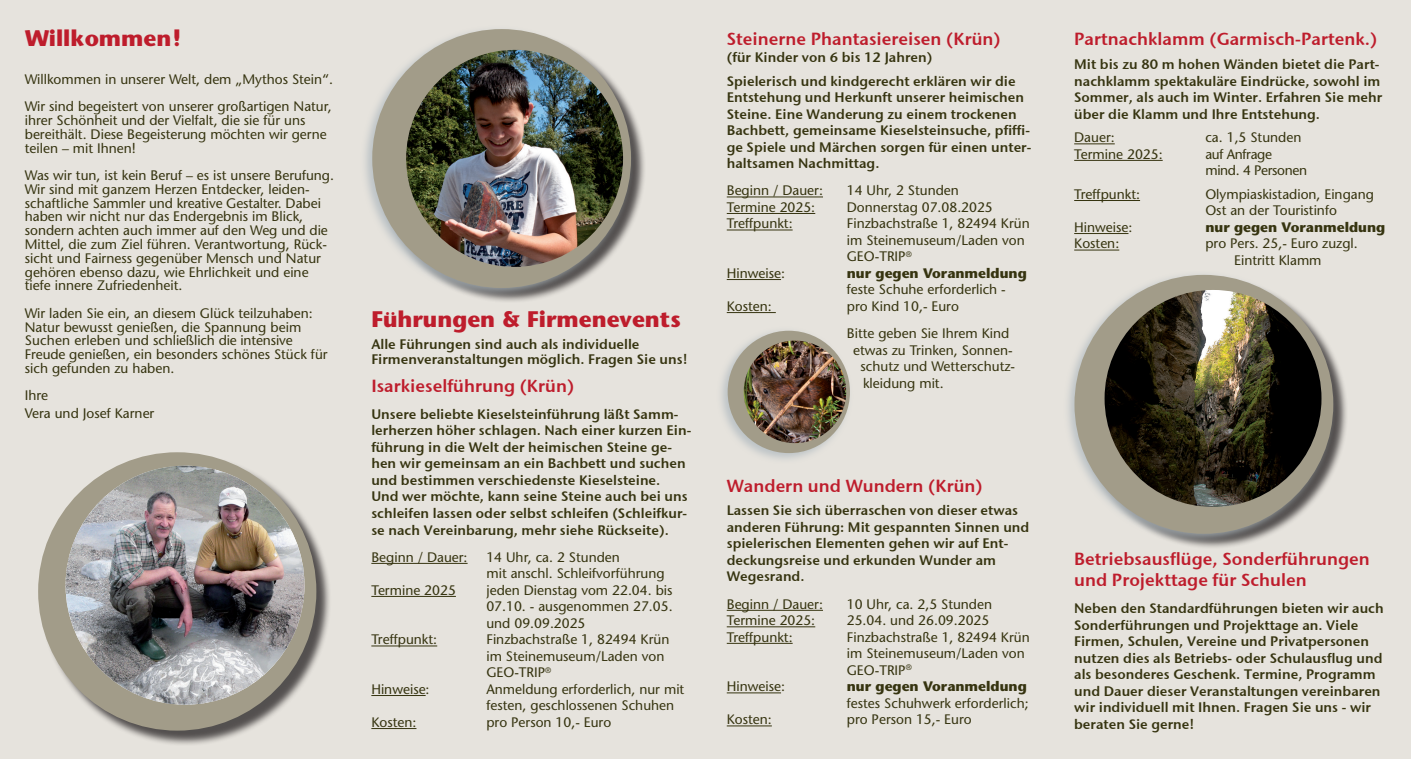
<style>
.page{position:relative;width:1411px;height:759px;background:#fff}
.page>*{position:absolute;margin:0;border:0;box-sizing:border-box;transform-origin:0 0}
.t1{font:700 22.5px "Stone Sans";color:#be1d2c}
.t2{font:17.5px/21px "Stone Sans Sem ITCTT Semi";color:#be1d2c}
.t3{font:13.75px/13.8px "Stone Sans";color:#363410}
.t4{font:13.75px/16.5px "Stone Sans Sem ITCTT Semi";color:#363410}
.t5{font:13.75px/16.5px "Stone Sans";letter-spacing:-.025em;color:#363410}
.t6{font:700 13.75px "Stone Sans";color:#363410}
.s1{font-weight:700}
</style>
<div class="page">
<div style="left:0;top:0;width:1410px;height:758px;background:#e6e3dd"></div>
<div style="left:40px;top:454px;width:292px;height:291px;background:#231f20;opacity:.75"></div>
<div style="left:38px;top:452px;width:278px;height:278px;background:#a29c89;border-radius:50%"></div>
<img style="left:66px;top:465px;width:238px;height:239px;border-radius:119px">
<div style="left:374px;top:31px;width:272px;height:272px;background:#231f20;opacity:.75"></div>
<div style="left:360px;top:25px;width:274px;height:273px;background:#afb9bf;opacity:.75"></div>
<div style="left:372px;top:29px;width:259px;height:259px;background:#a29c89;border-radius:50%"></div>
<img style="left:406px;top:50px;width:217px;height:217px;border-radius:108px">
<hr style="left:371px;top:563px;width:96px;height:1px;background:#363410">
<hr style="left:371px;top:596px;width:85px;height:1px;background:#363410">
<hr style="left:371px;top:645px;width:66px;height:1px;background:#363410">
<hr style="left:371px;top:695px;width:54px;height:1px;background:#363410">
<hr style="left:371px;top:728px;width:45px;height:1px;background:#363410">
<hr style="left:726px;top:196px;width:97px;height:1px;background:#363410">
<hr style="left:726px;top:213px;width:89px;height:1px;background:#363410">
<hr style="left:726px;top:229px;width:66px;height:1px;background:#363410">
<hr style="left:726px;top:279px;width:55px;height:1px;background:#363410">
<hr style="left:726px;top:312px;width:49px;height:1px;background:#363410">
<hr style="left:726px;top:609px;width:97px;height:1px;background:#363410">
<hr style="left:726px;top:626px;width:89px;height:1px;background:#363410">
<hr style="left:726px;top:642px;width:66px;height:1px;background:#363410">
<hr style="left:726px;top:692px;width:55px;height:1px;background:#363410">
<hr style="left:726px;top:725px;width:45px;height:1px;background:#363410">
<hr style="left:1074px;top:143px;width:40px;height:1px;background:#363410">
<hr style="left:1074px;top:160px;width:88px;height:1px;background:#363410">
<hr style="left:1074px;top:200px;width:65px;height:1px;background:#363410">
<hr style="left:1074px;top:233px;width:54px;height:1px;background:#363410">
<hr style="left:1074px;top:249px;width:45px;height:1px;background:#363410">
<div style="left:1076px;top:276px;width:272px;height:273px;background:#231f20;opacity:.75"></div>
<div style="left:1062px;top:270px;width:274px;height:274px;background:#afb9bf;opacity:.75"></div>
<div style="left:1074px;top:275px;width:259px;height:258px;background:#a29c89;border-radius:50%"></div>
<img style="left:1104px;top:290px;width:217px;height:217px;border-radius:108px">
<div style="left:716px;top:326px;width:137px;height:137px;background:#afb9bf;opacity:.75"></div>
<div style="left:727px;top:330px;width:123px;height:123px;background:#a29c89;border-radius:50%"></div>
<img style="left:743px;top:340px;width:103px;height:103px;border-radius:51px">
<p class="t1" style="left:25px;top:24px;width:158px">Willkommen!</p>
<p class="t3" style="left:25px;top:72px;width:310px">Willkommen in unserer Welt, dem „Mythos Stein“.</p>
<p class="t3" style="left:25px;top:99px;width:308px">Wir sind begeistert von unserer großartigen Natur, ihrer Schönheit und der Vielfalt, die sie für uns bereithält. Diese Begeisterung möchten wir gerne teilen – mit Ihnen!</p>
<p class="t3" style="left:25px;top:168px;width:311px">Was wir tun, ist kein Beruf – es ist unsere Berufung.<br>Wir sind mit ganzem Herzen Entdecker, leiden&shy;schaftliche Sammler und kreative Gestalter. Dabei haben wir nicht nur das Endergebnis im Blick, sondern achten auch immer auf den Weg und die Mittel, die zum Ziel führen. Verantwortung, Rück&shy;sicht und Fairness gegenüber Mensch und Natur gehören ebenso dazu, wie Ehrlichkeit und eine tiefe innere Zufriedenheit.</p>
<p class="t3" style="left:25px;top:306px;width:304px">Wir laden Sie ein, an diesem Glück teilzuhaben:<br>Natur bewusst genießen, die Spannung beim Suchen erleben und schließlich die intensive Freude genießen, ein besonders schönes Stück für sich gefunden zu haben.</p>
<p class="t3" style="left:25px;top:388px;width:25px">Ihre</p>
<p class="t3" style="left:25px;top:406px;width:131px">Vera und Josef Karner</p>
<p class="t1" style="left:371px;top:304px;width:311px">Führungen &amp; Firmenevents</p>
<p class="t4" style="left:371px;top:334px;width:270px">Alle Führungen sind auch als individuelle</p>
<p class="t4" style="left:371px;top:349px;width:318px">Firmenveranstaltungen möglich. Fragen Sie uns!</p>
<p class="t2" style="left:371px;top:373px;width:204px">Isarkieselführung (Krün)</p>
<p class="t4" style="left:371px;top:404px;width:321px">Unsere beliebte Kieselsteinführung läßt Samm&shy;lerherzen höher schlagen. Nach einer kurzen Ein&shy;führung in die Welt der heimischen Steine ge&shy;hen wir gemeinsam an ein Bachbett und suchen und bestimmen verschiedenste Kieselsteine.<br>Und wer möchte, kann seine Steine auch bei uns schleifen lassen oder selbst schleifen (Schleifkur&shy;se nach Vereinbarung, mehr siehe Rückseite).</p>
<p class="t3" style="left:371px;top:549px;width:98px">Beginn / Dauer:</p>
<p class="t3" style="left:486px;top:548px;width:180px;line-height:16.5px">14 Uhr, ca. 2 Stunden<br>mit anschl. Schleifvorführung</p>
<p class="t3" style="left:371px;top:582px;width:86px">Termine 2025</p>
<p class="t3" style="left:486px;top:581px;width:188px;line-height:16.5px;text-align:justify">jeden Dienstag vom 22.04. bis 07.10. - ausgenommen 27.05. und 09.09.2025</p>
<p class="t3" style="left:371px;top:632px;width:67px">Treffpunkt:</p>
<p class="t3" style="left:486px;top:630px;width:184px;line-height:16.5px">Finzbachstraße 1, 82494 Krün im Steinemuseum/Laden von<br>GEO-TRIP<sup>®</sup></p>
<p class="t3" style="left:371px;top:681px;width:60px">Hinweise:</p>
<p class="t3" style="left:486px;top:680px;width:199px;line-height:16.5px">Anmeldung erforderlich, nur mit festen, geschlossenen Schuhen</p>
<p class="t3" style="left:371px;top:714px;width:47px">Kosten:</p>
<p class="t3" style="left:486px;top:714px;width:126px">pro Person 10,- Euro</p>
<p class="t2" style="left:726px;top:27px;width:275px">Steinerne Phantasiereisen (Krün)</p>
<p class="t4" style="left:726px;top:48px;width:207px">(für Kinder von 6 bis 12 Jahren)</p>
<p class="t4" style="left:726px;top:71px;width:306px">Spielerisch und kindgerecht erklären wir die Entstehung und Herkunft unserer heimischen Steine. Eine Wanderung zu einem trockenen Bachbett, gemeinsame Kieselsteinsuche, pfiffi&shy;ge Spiele und Märchen sorgen für einen unter&shy;haltsamen Nachmittag.</p>
<p class="t3" style="left:726px;top:183px;width:98px">Beginn / Dauer:</p>
<p class="t3" style="left:846px;top:183px;width:114px">14 Uhr, 2 Stunden</p>
<p class="t3" style="left:726px;top:200px;width:90px">Termine 2025:</p>
<p class="t3" style="left:846px;top:200px;width:147px">Donnerstag 07.08.2025</p>
<p class="t3" style="left:726px;top:216px;width:67px">Treffpunkt:</p>
<p class="t3" style="left:846px;top:215px;width:184px;line-height:16.5px">Finzbachstraße 1, 82494 Krün im Steinemuseum/Laden von<br>GEO-TRIP<sup>®</sup></p>
<p class="t3" style="left:726px;top:266px;width:60px">Hinweise:</p>
<p class="t3" style="left:846px;top:264px;width:181px;line-height:16.5px"><span class="s1">nur gegen Voranmeldung </span>feste Schuhe erforderlich -</p>
<p class="t3" style="left:726px;top:299px;width:47px">Kosten:</p>
<p class="t3" style="left:846px;top:299px;width:114px">pro Kind 10,- Euro</p>
<p class="t3" style="left:846px;top:326px;width:164px">Bitte geben Sie Ihrem Kind</p>
<p class="t3" style="left:853px;top:342px;width:161px">etwas zu Trinken, Sonnen-</p>
<p class="t3" style="left:860px;top:359px;width:156px">schutz und Wetterschutz-</p>
<p class="t3" style="left:863px;top:375px;width:82px">kleidung mit.</p>
<p class="t2" style="left:726px;top:473px;width:257px">Wandern und Wundern (Krün)</p>
<p class="t4" style="left:726px;top:501px;width:304px">Lassen Sie sich überraschen von dieser etwas anderen Führung: Mit gespannten Sinnen und spielerischen Elementen gehen wir auf Ent&shy;deckungsreise und erkunden Wunder am Wegesrand.</p>
<p class="t3" style="left:726px;top:596px;width:98px">Beginn / Dauer:</p>
<p class="t3" style="left:846px;top:596px;width:147px">10 Uhr, ca. 2,5 Stunden</p>
<p class="t3" style="left:726px;top:613px;width:90px">Termine 2025:</p>
<p class="t3" style="left:846px;top:613px;width:144px">25.04. und 26.09.2025</p>
<p class="t3" style="left:726px;top:629px;width:67px">Treffpunkt:</p>
<p class="t3" style="left:846px;top:628px;width:184px;line-height:16.5px">Finzbachstraße 1, 82494 Krün im Steinemuseum/Laden von<br>GEO-TRIP<sup>®</sup></p>
<p class="t3" style="left:726px;top:679px;width:60px">Hinweise:</p>
<p class="t3" style="left:846px;top:677px;width:183px;line-height:16.5px"><span class="s1">nur gegen Voranmeldung </span>festes Schuhwerk erforderlich;</p>
<p class="t3" style="left:726px;top:712px;width:47px">Kosten:</p>
<p class="t3" style="left:846px;top:712px;width:126px">pro Person 15,- Euro</p>
<p class="t2" style="left:1074px;top:27px;width:304px">Partnachklamm (Garmisch-Partenk.)</p>
<p class="t4" style="left:1074px;top:55px;width:309px">Mit bis zu 80 m hohen Wänden bietet die Part&shy;nachklamm spektakuläre Eindrücke, sowohl im Sommer, als auch im Winter. Erfahren Sie mehr über die Klamm und Ihre Entstehung.</p>
<p class="t3" style="left:1074px;top:130px;width:42px">Dauer:</p>
<p class="t3" style="left:1205px;top:130px;width:98px">ca. 1,5 Stunden</p>
<p class="t3" style="left:1074px;top:147px;width:90px">Termine 2025:</p>
<p class="t5" style="left:1205px;top:145px;width:103px">auf Anfrage mind. 4 Personen</p>
<p class="t3" style="left:1074px;top:187px;width:67px">Treffpunkt:</p>
<p class="t3" style="left:1205px;top:185px;width:170px;line-height:16.5px">Olympiaskistadion, Eingang<br>Ost an der Touristinfo</p>
<p class="t3" style="left:1074px;top:220px;width:60px">Hinweise:</p>
<p class="t6" style="left:1205px;top:218px;width:181px">nur gegen Voranmeldung</p>
<p class="t3" style="left:1074px;top:236px;width:47px">Kosten:</p>
<p class="t3" style="left:1205px;top:235px;width:154px;line-height:16.5px;text-align:center">pro Pers. 25,- Euro zuzgl.<br>Eintritt Klamm</p>
<p class="t2" style="left:1074px;top:547px;width:297px">Betriebsausflüge, Sonderführungen und Projekttage für Schulen</p>
<p class="t4" style="left:1074px;top:599px;width:311px">Neben den Standardführungen bieten wir auch Sonderführungen und Projekttage an. Viele Firmen, Schulen, Vereine und Privatpersonen nutzen dies als Betriebs- oder Schulausflug und als besonderes Geschenk. Termine, Programm und Dauer dieser Veranstaltungen vereinbaren wir individuell mit Ihnen. Fragen Sie uns - wir beraten Sie gerne!</p>
</div>
